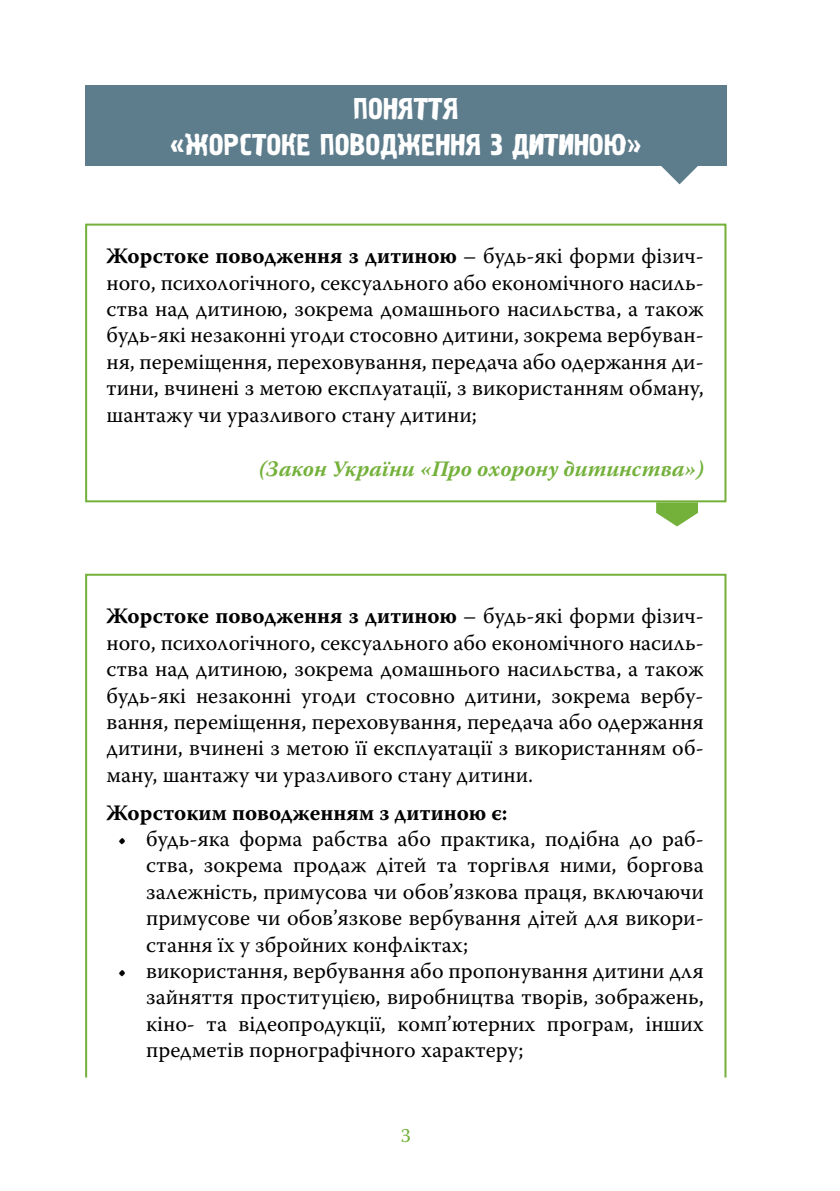
<style>
.page{position:relative;width:840px;height:1191px;background:#fff}
.page>*{position:absolute;margin:0;border:0;box-sizing:border-box;transform-origin:0 0}
.t1{font:30px/36px "Graffiti 1 C";color:#fff;text-align:center}
.t2{font:22px/26.4px "Warnock Pro";color:#000;text-align:justify}
.t3{font:italic 700 22px "Warnock Pro";color:#74b13b}
.t4{font:700 22px "Warnock Pro";color:#000}
.t5{font:20px "Warnock Pro";color:#74b13b}
.s1{font-weight:700}
</style>
<div class="page">
<div style="left:85px;top:85px;width:641px;height:81px;background:#5d7c8c"></div>
<svg style="left:661px;top:166px;width:36px;height:18px"></svg>
<div style="left:85px;top:224px;width:641px;height:278px;border:2px solid #74b13b"></div>
<div style="left:85px;top:574px;width:641px;height:504px;border:2px solid #74b13b"></div>
<svg style="left:655px;top:502px;width:42px;height:24px"></svg>
<h1 class="t1" style="left:169px;top:92px;width:474px">ПОНЯТТЯ<br>«ЖОРСТОКЕ ПОВОДЖЕННЯ З ДИТИНОЮ»</h1>
<p class="t2" style="left:106px;top:242px;width:598px"><span class="s1">Жорстоке поводження з дитиною</span> – будь-які форми фізич&shy;ного, психологічного, сексуального або економічного насиль&shy;ства над дитиною, зокрема домашнього насильства, а також будь-які незаконні угоди стосовно дитини, зокрема вербуван&shy;ня, переміщення, переховування, передача або одержання ди&shy;тини, вчинені з метою експлуатації, з використанням обману, шантажу чи уразливого стану дитини;</p>
<p class="t3" style="left:259px;top:456px;width:446px">(Закон України «Про охорону дитинства»)</p>
<p class="t2" style="left:106px;top:602px;width:598px"><span class="s1">Жорстоке поводження з дитиною</span> – будь-які форми фізич&shy;ного, психологічного, сексуального або економічного насиль&shy;ства над дитиною, зокрема домашнього насильства, а також будь-які незаконні угоди стосовно дитини, зокрема вербу&shy;вання, переміщення, переховування, передача або одержання дитини, вчинені з метою її експлуатації з використанням об&shy;ману, шантажу чи уразливого стану дитини.</p>
<p class="t4" style="left:106px;top:799px;width:402px">Жорстоким поводженням з дитиною є:</p>
<p class="t2" style="left:146px;top:825px;width:559px;text-indent:-28px">• будь-яка форма рабства або практика, подібна до раб&shy;ства, зокрема продаж дітей та торгівля ними, боргова залежність, примусова чи обов’язкова праця, включаючи примусове чи обов’язкове вербування дітей для викори&shy;стання їх у збройних конфліктах;</p>
<p class="t2" style="left:146px;top:957px;width:559px;text-indent:-28px">• використання, вербування або пропонування дитини для зайняття проституцією, виробництва творів, зображень, кіно- та відеопродукції, комп’ютерних програм, інших предметів порнографічного характеру;</p>
<p class="t5" style="left:400px;top:1123px;width:12px">3</p>
</div>
